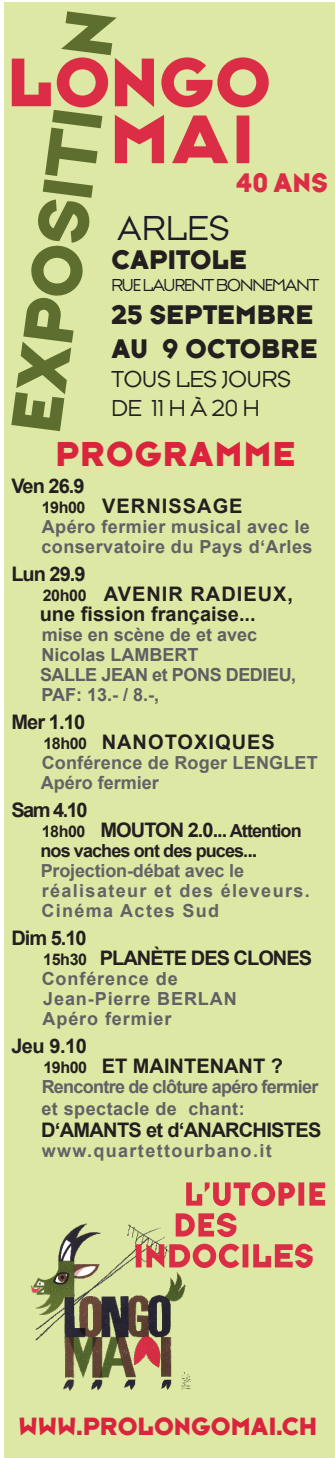
<style>
.page{position:relative;width:335px;height:1458px;background:#fff}
.page>*{position:absolute;margin:0;border:0;box-sizing:border-box;transform-origin:0 0}
._02_titel_16pt{font:36px "Typeface Six OT";color:#da243e}
.hist__Text{font:36px "Typeface Seven OT";letter-spacing:.02em;color:#1d1b27}
.t1{font:28px "Typeface Six OT";color:#231f20}
.t2{font:28px "Typeface Six OT";color:#dc2d47}
.hist__Text-2{font:26px "Typeface Six OT";color:#da243e}
.t3{font:24px "Typeface Seven OT";color:#231f20}
.t4{font:700 20px "Arial";color:#231f20}
.t5{font:700 20px "Arial";letter-spacing:.05em;color:#231f20}
.t6{font:700 20px "Arial";letter-spacing:-.035em;color:#231f20}
.t7{font:700 20px "Arial";letter-spacing:-.05em;color:#231f20}
.t8{font:700 18px "Arial";letter-spacing:.025em;color:#616164}
.t9{font:700 18px "Arial";letter-spacing:.075em;color:#636366}
.t10{font:700 18px "Arial";color:#5f5f62}
.t11{font:700 18px "Arial";letter-spacing:.05em;color:#616164}
.t12{font:700 18px "Arial";letter-spacing:-.04em;color:#616164}
.t13{font:700 18px "Arial";letter-spacing:.01em;color:#636366}
.t14{font:700 18px "Arial";letter-spacing:-.05em;color:#231f20}
.t15{font:700 18px "Arial";letter-spacing:-.025em;color:#5f5f62}
.t16{font:700 18px "Arial";letter-spacing:-.01em;color:#636366}
.t17{font:18px "Typeface Seven OT";letter-spacing:-.05em;color:#1d1b27}
.t18{font:700 18px "Arial";color:#636366}
.s1{font-size:16px}
.s2{font-size:18px}
.s3{font-size:20px}
</style>
<div class="page">
<div style="left:4px;top:3px;width:330px;height:1454px;background:#dce8a3"></div>
<svg style="left:117px;top:115px;width:132px;height:48px"></svg>
<svg style="left:117px;top:57px;width:151px;height:50px"></svg>
<svg style="left:11px;top:11px;width:106px;height:420px"></svg>
<img style="left:31px;top:1205px;width:165px;height:186px">
<svg style="left:136px;top:1243px;width:176px;height:24px"></svg>
<svg style="left:175px;top:1212px;width:61px;height:24px"></svg>
<svg style="left:186px;top:1181px;width:139px;height:24px"></svg>
<p class="t2" style="left:236px;top:165px;width:93px">40 ANS</p>
<p class="hist__Text" style="left:117px;top:207px;width:114px">ARLES</p>
<p class="t1" style="left:111px;top:242px;width:137px">CAPITOLE</p>
<p class="t17" style="left:111px;top:274px;width:209px">RUE LAURENT BONNEMANT</p>
<p class="t1" style="left:111px;top:298px;width:203px">25 SEPTEMBRE</p>
<p class="t1" style="left:111px;top:331px;width:208px">AU 9 OCTOBRE</p>
<p class="t3" style="left:111px;top:365px;width:181px">TOUS LES JOURS</p>
<p class="t3" style="left:111px;top:394px;width:150px">DE 11 H À 20 H</p>
<p class="_02_titel_16pt" style="left:55px;top:432px;width:135px">PROGRAMME</p>
<p class="t4" style="left:11px;top:472px;width:75px">Ven 26.9</p>
<p class="t5" style="left:42px;top:492px;width:202px"><span class="s1">19h00</span> VERNISSAGE</p>
<p class="t8" style="left:42px;top:514px;width:269px">Apéro fermier musical avec le</p>
<p class="t8" style="left:41px;top:534px;width:272px">conservatoire du Pays d‘Arles</p>
<p class="t4" style="left:11px;top:560px;width:76px">Lun 29.9</p>
<p class="t5" style="left:43px;top:580px;width:252px"><span class="s1">20h00</span> AVENIR RADIEUX,</p>
<p class="t4" style="left:40px;top:600px;width:217px">une fission française...</p>
<p class="t10" style="left:42px;top:622px;width:217px">mise en scène de et avec</p>
<p class="t10" style="left:41px;top:642px;width:159px">Nicolas LAMBERT</p>
<p class="t15" style="left:40px;top:662px;width:257px">SALLE JEAN et PONS DEDIEU,</p>
<p class="t10" style="left:41px;top:682px;width:119px">PAF: 13.- / 8.-,</p>
<p class="t4" style="left:11px;top:708px;width:75px">Mer 1.10</p>
<p class="t5" style="left:43px;top:728px;width:233px"><span class="s1">18h00</span> NANOTOXIQUES</p>
<p class="t13" style="left:42px;top:750px;width:277px">Conférence de Roger LENGLET</p>
<p class="t18" style="left:41px;top:770px;width:120px">Apéro fermier</p>
<p class="t4" style="left:11px;top:796px;width:78px">Sam 4.10</p>
<p class="t4" style="left:42px;top:816px;width:261px"><span class="s1">18h00</span> MOUTON 2.0... <span class="s2">Attention</span></p>
<p class="t14" style="left:40px;top:838px;width:218px">nos vaches ont des puces.<span class="s3">..</span></p>
<p class="t16" style="left:41px;top:858px;width:204px">Projection-débat avec le</p>
<p class="t9" style="left:42px;top:878px;width:269px">réalisateur et des éleveurs.</p>
<p class="t9" style="left:41px;top:898px;width:179px">Cinéma Actes Sud</p>
<p class="t4" style="left:11px;top:924px;width:77px">Dim 5.10</p>
<p class="t7" style="left:43px;top:944px;width:270px"><span class="s1">15h30</span> PLANÈTE DES CLONES</p>
<p class="t11" style="left:42px;top:966px;width:137px">Conférence de</p>
<p class="t11" style="left:43px;top:986px;width:195px">Jean-Pierre BERLAN</p>
<p class="t11" style="left:42px;top:1006px;width:130px">Apéro fermier</p>
<p class="t4" style="left:11px;top:1032px;width:77px">Jeu 9.10</p>
<p class="t4" style="left:43px;top:1052px;width:241px"><span class="s1">19h00</span> ET MAINTENANT ?</p>
<p class="t12" style="left:42px;top:1074px;width:278px">Rencontre de clôture apéro fermier</p>
<p class="t8" style="left:41px;top:1096px;width:204px">et spectacle de chant:</p>
<p class="t6" style="left:41px;top:1116px;width:281px">D‘AMANTS et d‘ANARCHISTES</p>
<p class="t9" style="left:42px;top:1138px;width:231px">www.quartettourbano.it</p>
<p class="hist__Text-2" style="left:18px;top:1410px;width:83px">WWW.PROLON</p>
<p class="hist__Text-2" style="left:191px;top:1410px;width:37px">GOMAI</p>
<p class="hist__Text-2" style="left:276px;top:1410px;width:42px">.CH</p>
</div>
